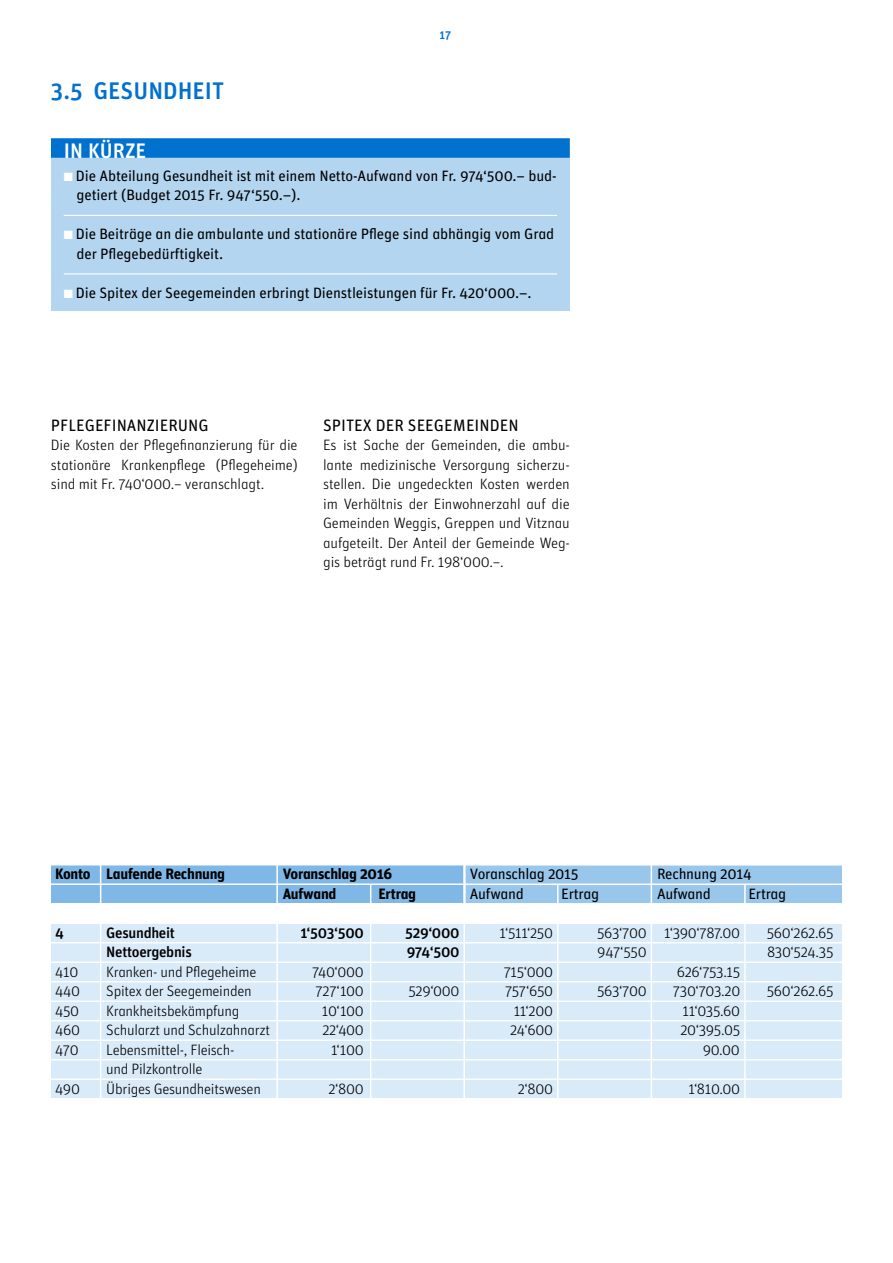
<style>
.page{position:relative;width:893px;height:1263px;background:#fff}
.page>*{position:absolute;margin:0;border:0;box-sizing:border-box;transform-origin:0 0}
.t1{font:24px "Unit Medium Alternate";color:#0071ce}
.t2{font:21px "Unit Medium Alternate";color:#fff}
.t3{font:16.5px "Unit Regular Alternate";color:#000}
.t4{font:15px/19.5px "Unit Light Alternate";letter-spacing:-.02em;color:#000;text-align:justify}
.t5{font:15px/19.5px "Unit Regular Alternate";letter-spacing:-.01em;color:#000}
.t6{font:15px "Unit Bold Alternate";letter-spacing:-.02em;color:#000}
.t7{font:15px "Unit Medium Alternate";letter-spacing:-.02em;color:#000}
.t8{font:12px "Unit Medium Alternate";color:#0071ce}
.s1{color:#fff}
</style>
<div class="page">
<div style="left:466px;top:866px;width:376px;height:18px;background:#99c6eb"></div>
<div style="left:51px;top:865px;width:412px;height:18px;background:#7fb8e6"></div>
<div style="left:466px;top:885px;width:376px;height:18px;background:#99c6eb"></div>
<div style="left:51px;top:885px;width:412px;height:18px;background:#7fb8e6"></div>
<div style="left:51px;top:924px;width:791px;height:18px;background:#d9eaf8"></div>
<div style="left:51px;top:943px;width:791px;height:18px;background:#d9eaf8"></div>
<div style="left:51px;top:963px;width:791px;height:18px;background:#d9eaf8"></div>
<div style="left:51px;top:982px;width:791px;height:18px;background:#d9eaf8"></div>
<div style="left:51px;top:1002px;width:791px;height:18px;background:#d9eaf8"></div>
<div style="left:51px;top:1021px;width:791px;height:18px;background:#d9eaf8"></div>
<div style="left:51px;top:1041px;width:791px;height:18px;background:#d9eaf8"></div>
<div style="left:51px;top:1060px;width:791px;height:18px;background:#d9eaf8"></div>
<div style="left:51px;top:1080px;width:791px;height:18px;background:#d9eaf8"></div>
<hr style="left:100px;top:863px;width:1px;height:241px;background:#fff">
<hr style="left:651px;top:863px;width:1px;height:241px;background:#fff">
<hr style="left:463px;top:863px;width:2px;height:241px;background:#fff">
<hr style="left:276px;top:863px;width:2px;height:241px;background:#fff">
<hr style="left:370px;top:884px;width:1px;height:216px;background:#fff">
<hr style="left:557px;top:884px;width:1px;height:216px;background:#fff">
<hr style="left:744px;top:884px;width:2px;height:216px;background:#fff">
<div style="left:51px;top:158px;width:519px;height:153px;background:#b3d5f0"></div>
<div style="left:51px;top:138px;width:519px;height:20px;background:#0071ce"></div>
<hr style="left:64px;top:215px;width:493px;height:1px;background:#fff">
<hr style="left:64px;top:273px;width:493px;height:2px;background:#fff">
<h1 class="t1" style="left:51px;top:81px;width:175px">3.5 GESUNDHEIT</h1>
<p class="t8" style="left:440px;top:31px;width:13px">17</p>
<h2 class="t2" style="left:64px;top:143px;width:84px">IN KÜRZE</h2>
<p class="t5" style="left:76px;top:167px;width:482px;text-indent:-13px"><span class="s1">■</span> Die Abteilung Gesundheit ist mit einem Netto-Aufwand von Fr. 974‘500.– bud&shy;getiert (Budget 2015 Fr. 947‘550.–).</p>
<p class="t5" style="left:76px;top:225px;width:479px;text-indent:-13px"><span class="s1">■</span> Die Beiträge an die ambulante und stationäre Pflege sind abhängig vom Grad der Pflegebedürftigkeit.</p>
<p class="t5" style="left:64px;top:284px;width:469px"><span class="s1">■</span> Die Spitex der Seegemeinden erbringt Dienstleistungen für Fr. 420‘000.–.</p>
<p class="t3" style="left:51px;top:419px;width:159px">PFLEGEFINANZIERUNG</p>
<p class="t4" style="left:51px;top:437px;width:248px">Die Kosten der Pflegefinanzierung für die stationäre Krankenpflege (Pflegeheime) sind mit Fr. 740‘000.– veranschlagt.</p>
<p class="t3" style="left:323px;top:419px;width:197px">SPITEX DER SEEGEMEINDEN</p>
<p class="t4" style="left:323px;top:437px;width:248px">Es ist Sache der Gemeinden, die ambu&shy;lante medizinische Versorgung sicherzu&shy;stellen. Die ungedeckten Kosten werden im Verhältnis der Einwohnerzahl auf die Gemeinden Weggis, Greppen und Vitznau aufgeteilt. Der Anteil der Gemeinde Weg&shy;gis beträgt rund Fr. 198‘000.–.</p>
<p class="t6" style="left:55px;top:869px;width:171px">Konto Laufende Rechnung</p>
<p class="t6" style="left:283px;top:869px;width:111px">Voranschlag 2016</p>
<p class="t5" style="left:470px;top:865px;width:110px">Voranschlag 2015</p>
<p class="t5" style="left:657px;top:865px;width:96px">Rechnung 2014</p>
<p class="t6" style="left:283px;top:888px;width:55px">Aufwand</p>
<p class="t6" style="left:378px;top:888px;width:39px">Ertrag</p>
<p class="t5" style="left:470px;top:885px;width:55px">Aufwand</p>
<p class="t5" style="left:561px;top:885px;width:39px">Ertrag</p>
<p class="t5" style="left:657px;top:885px;width:55px">Aufwand</p>
<p class="t5" style="left:748px;top:885px;width:39px">Ertrag</p>
<p class="t7" style="left:55px;top:927px;width:10px">4</p>
<p class="t7" style="left:106px;top:927px;width:70px">Gesundheit</p>
<p class="t7" style="left:300px;top:927px;width:65px">1‘503‘500</p>
<p class="t7" style="left:405px;top:927px;width:56px">529‘000</p>
<p class="t4" style="left:499px;top:924px;width:55px">1‘511‘250</p>
<p class="t4" style="left:597px;top:924px;width:145px">563‘700 1‘390‘787.00</p>
<p class="t4" style="left:767px;top:924px;width:68px">560‘262.65</p>
<p class="t7" style="left:106px;top:947px;width:87px">Nettoergebnis</p>
<p class="t7" style="left:407px;top:947px;width:54px">974‘500</p>
<p class="t4" style="left:597px;top:944px;width:51px">947‘550</p>
<p class="t4" style="left:767px;top:944px;width:68px">830‘524.35</p>
<p class="t4" style="left:55px;top:963px;width:25px">410</p>
<p class="t4" style="left:106px;top:963px;width:152px">Kranken- und Pflegeheime</p>
<p class="t4" style="left:312px;top:963px;width:53px">740‘000</p>
<p class="t4" style="left:504px;top:963px;width:51px">715‘000</p>
<p class="t4" style="left:677px;top:963px;width:65px">626‘753.15</p>
<p class="t4" style="left:55px;top:983px;width:26px">440</p>
<p class="t4" style="left:106px;top:983px;width:147px">Spitex der Seegemeinden</p>
<p class="t4" style="left:316px;top:983px;width:50px">727‘100</p>
<p class="t4" style="left:408px;top:983px;width:53px">529‘000</p>
<p class="t4" style="left:505px;top:983px;width:49px">757‘650</p>
<p class="t4" style="left:597px;top:983px;width:51px">563‘700</p>
<p class="t4" style="left:673px;top:983px;width:69px">730‘703.20</p>
<p class="t4" style="left:767px;top:983px;width:68px">560‘262.65</p>
<p class="t4" style="left:55px;top:1002px;width:26px">450</p>
<p class="t4" style="left:106px;top:1002px;width:135px">Krankheitsbekämpfung</p>
<p class="t4" style="left:322px;top:1002px;width:43px">10‘100</p>
<p class="t4" style="left:514px;top:1002px;width:41px">11‘200</p>
<p class="t4" style="left:682px;top:1002px;width:59px">11‘035.60</p>
<p class="t4" style="left:55px;top:1022px;width:26px">460</p>
<p class="t4" style="left:106px;top:1022px;width:165px">Schularzt und Schulzahnarzt</p>
<p class="t4" style="left:322px;top:1022px;width:43px">22‘400</p>
<p class="t4" style="left:510px;top:1022px;width:45px">24‘600</p>
<p class="t4" style="left:680px;top:1022px;width:61px">20‘395.05</p>
<p class="t4" style="left:55px;top:1041px;width:25px">470</p>
<p class="t4" style="left:106px;top:1041px;width:130px">Lebensmittel-, Fleisch-</p>
<p class="t4" style="left:331px;top:1041px;width:34px">1‘100</p>
<p class="t4" style="left:703px;top:1041px;width:39px">90.00</p>
<p class="t4" style="left:106px;top:1061px;width:98px">und Pilzkontrolle</p>
<p class="t4" style="left:55px;top:1080px;width:26px">490</p>
<p class="t4" style="left:106px;top:1080px;width:156px">Übriges Gesundheitswesen</p>
<p class="t4" style="left:328px;top:1080px;width:37px">2‘800</p>
<p class="t4" style="left:518px;top:1080px;width:37px">2‘800</p>
<p class="t4" style="left:688px;top:1080px;width:53px">1‘810.00</p>
</div>
